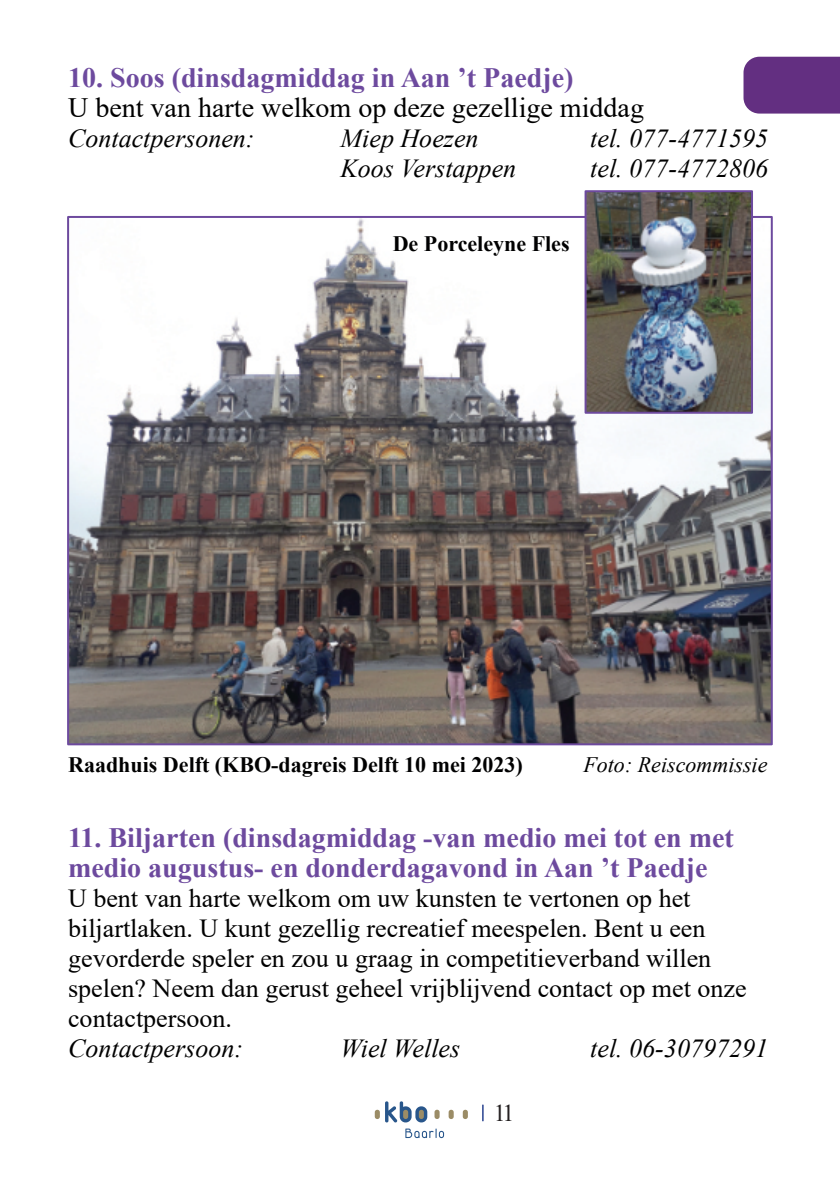
<style>
.page{position:relative;width:840px;height:1191px;background:#fff}
.page>*{position:absolute;margin:0;border:0;box-sizing:border-box;transform-origin:0 0}
.t1{font:700 28px/30px "Times New Roman";color:#6d4a9e}
.t2{font:28px "Times New Roman";color:#000}
.t3{font:26px/30px "Times New Roman";color:#000}
.t4{font:italic 26px "Times New Roman";color:#000}
.t5{font:24px "Times New Roman";color:#231f20}
.t6{font:700 22px "Times New Roman";color:#000001}
.t7{font:italic 22px "Times New Roman";color:#000001}
</style>
<div class="page">
<div style="left:743px;top:57px;width:96px;height:57px;background:#632f81"></div>
<svg style="left:405px;top:1128px;width:39px;height:10px"></svg>
<svg style="left:448px;top:1109px;width:5px;height:10px"></svg>
<svg style="left:434px;top:1109px;width:5px;height:10px"></svg>
<svg style="left:374px;top:1109px;width:5px;height:10px"></svg>
<svg style="left:462px;top:1109px;width:5px;height:10px"></svg>
<svg style="left:385px;top:1101px;width:42px;height:21px"></svg>
<svg style="left:482px;top:1104px;width:1px;height:17px"></svg>
<img style="left:70px;top:219px;width:699px;height:523px">
<img style="left:587px;top:193px;width:162px;height:218px">
<div style="left:584px;top:190px;width:168px;height:224px;border:2px solid #6d4a9e"></div>
<p class="t1" style="left:68px;top:65px;width:506px">10. Soos (dinsdagmiddag in Aan ’t Paedje)</p>
<p class="t2" style="left:68px;top:97px;width:577px">U bent van harte welkom op deze gezellige middag</p>
<p class="t4" style="left:68px;top:129px;width:188px">Contactpersonen:</p>
<p class="t4" style="left:340px;top:129px;width:139px">Miep Hoezen</p>
<p class="t4" style="left:590px;top:129px;width:179px">tel. 077-4771595</p>
<p class="t4" style="left:340px;top:159px;width:177px">Koos Verstappen</p>
<p class="t4" style="left:590px;top:159px;width:179px">tel. 077-4772806</p>
<p class="t6" style="left:392px;top:236px;width:178px">De Porceleyne Fles</p>
<p class="t6" style="left:68px;top:757px;width:456px">Raadhuis Delft (KBO-dagreis Delft 10 mei 2023)</p>
<p class="t7" style="left:583px;top:757px;width:185px">Foto: Reiscommissie</p>
<p class="t1" style="left:68px;top:825px;width:667px">11. Biljarten (dinsdagmiddag -van medio mei tot en met medio augustus- en donderdagavond in Aan ’t Paedje</p>
<p class="t3" style="left:68px;top:885px;width:679px">U bent van harte welkom om uw kunsten te vertonen op het biljartlaken. U kunt gezellig recreatief meespelen. Bent u een gevorderde speler en zou u graag in competitieverband willen spelen? Neem dan gerust geheel vrĳblĳvend contact op met onze contactpersoon.</p>
<p class="t4" style="left:68px;top:1039px;width:176px">Contactpersoon:</p>
<p class="t4" style="left:340px;top:1039px;width:121px">Wiel Welles</p>
<p class="t4" style="left:590px;top:1039px;width:179px">tel. 06-30797291</p>
<p class="t5" style="left:493px;top:1104px;width:22px">11</p>
</div>
